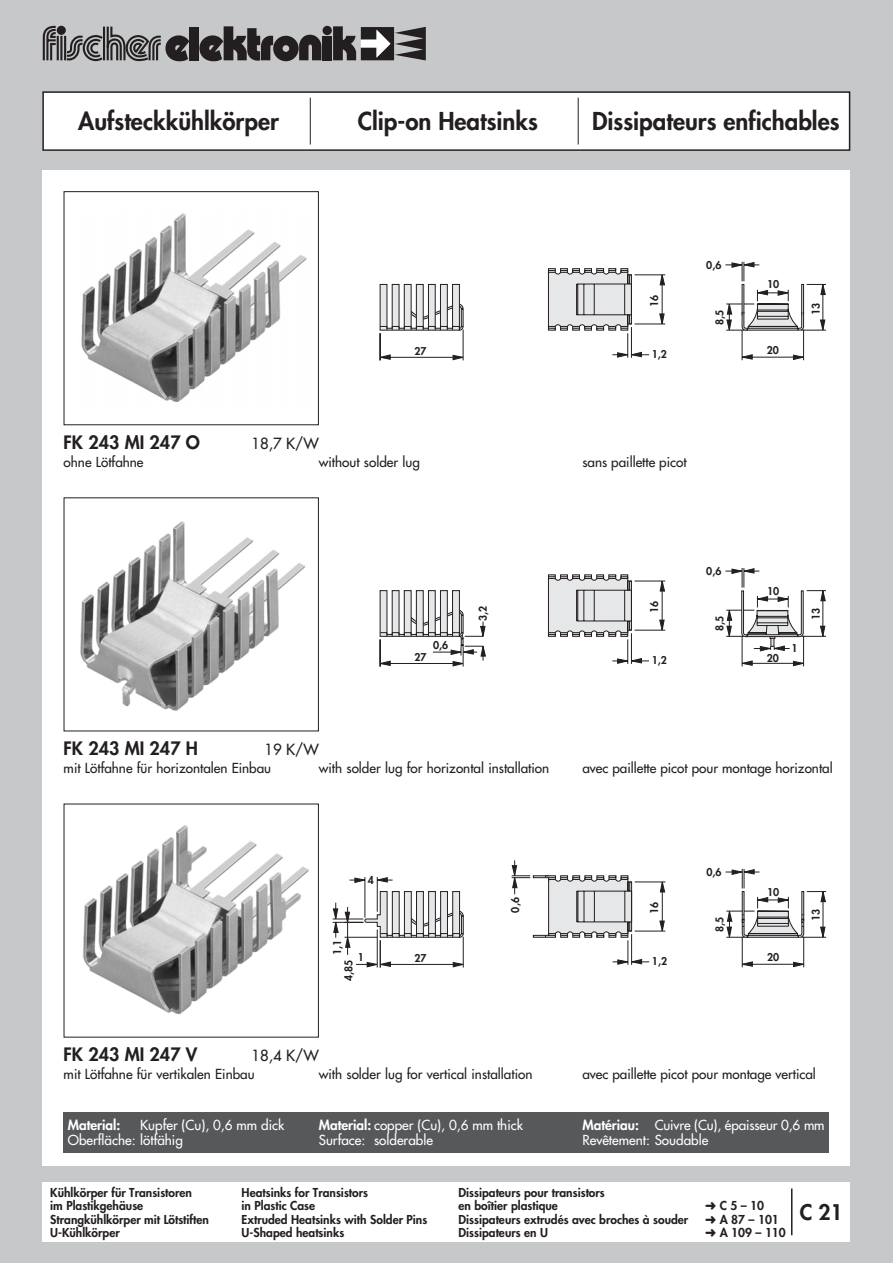
<style>
.page{position:relative;width:893px;height:1263px;background:#c7c8ca}
.page>*{position:absolute;margin:0;border:0;box-sizing:border-box;transform-origin:0 0}
.t1{font:800 24px "Futura";color:#231f20}
.t2{font:800 21px "Futura";color:#231f20}
.t3{font:800 18px "Futura";color:#231f20}
.t4{font:15px "Futura";color:#231f20}
.t5{font:13.5px "Futura";color:#231f20}
.t6{font:13.5px/15px "Futura";color:#fff}
.t7{font:800 13.5px "Futura";color:#fff}
.t8{font:800 12px "Futura";color:#231f20}
.t9{font:800 10.5px "Futura";color:#231f20}
.s1{font-weight:800}
</style>
<div class="page">
<div style="left:42px;top:170px;width:808px;height:995px;background:#fff"></div>
<div style="left:43px;top:92px;width:806px;height:58px;background:#fff"></div>
<div style="left:42px;top:91px;width:808px;height:60px;border:2px solid #231f20"></div>
<div style="left:42px;top:1182px;width:808px;height:59px;background:#fff"></div>
<div style="left:190px;top:27px;width:9px;height:33px;background:#231f20"></div>
<div style="left:322px;top:36px;width:10px;height:24px;background:#231f20"></div>
<div style="left:323px;top:26px;width:9px;height:9px;background:#231f20;border-radius:50%"></div>
<svg style="left:333px;top:26px;width:93px;height:34px"></svg>
<svg style="left:199px;top:26px;width:122px;height:36px"></svg>
<svg style="left:42px;top:25px;width:147px;height:37px"></svg>
<hr style="left:578px;top:98px;width:1px;height:46px;background:#231f20">
<hr style="left:310px;top:98px;width:1px;height:46px;background:#231f20">
<hr style="left:791px;top:1188px;width:1px;height:47px;background:#231f20">
<img style="left:81px;top:213px;width:226px;height:189px">
<div style="left:64px;top:191px;width:255px;height:234px;border:1px solid #231f20"></div>
<hr style="left:634px;top:275px;width:31px;height:1px;background:#231f20">
<hr style="left:634px;top:324px;width:31px;height:1px;background:#231f20">
<hr style="left:662px;top:275px;width:1px;height:49px;background:#231f20">
<svg style="left:660px;top:274px;width:5px;height:11px"></svg>
<svg style="left:659px;top:314px;width:5px;height:10px"></svg>
<svg style="left:548px;top:268px;width:101px;height:90px"></svg>
<hr style="left:742px;top:329px;width:1px;height:31px;background:#231f20">
<hr style="left:803px;top:329px;width:1px;height:31px;background:#231f20">
<hr style="left:742px;top:357px;width:61px;height:1px;background:#231f20">
<svg style="left:742px;top:354px;width:11px;height:6px"></svg>
<svg style="left:793px;top:355px;width:11px;height:5px"></svg>
<svg style="left:725px;top:262px;width:101px;height:69px"></svg>
<svg style="left:379px;top:284px;width:85px;height:76px"></svg>
<img style="left:80px;top:521px;width:225px;height:190px">
<hr style="left:634px;top:581px;width:31px;height:1px;background:#231f20">
<hr style="left:634px;top:630px;width:31px;height:1px;background:#231f20">
<hr style="left:662px;top:581px;width:1px;height:49px;background:#231f20">
<svg style="left:660px;top:581px;width:5px;height:10px"></svg>
<svg style="left:659px;top:620px;width:5px;height:10px"></svg>
<hr style="left:742px;top:636px;width:1px;height:30px;background:#231f20">
<hr style="left:803px;top:636px;width:1px;height:30px;background:#231f20">
<hr style="left:742px;top:663px;width:61px;height:1px;background:#231f20">
<svg style="left:742px;top:660px;width:11px;height:6px"></svg>
<svg style="left:793px;top:661px;width:11px;height:5px"></svg>
<svg style="left:379px;top:590px;width:107px;height:77px"></svg>
<svg style="left:725px;top:568px;width:101px;height:83px"></svg>
<svg style="left:548px;top:574px;width:101px;height:90px"></svg>
<img style="left:83px;top:825px;width:226px;height:189px">
<hr style="left:635px;top:882px;width:30px;height:1px;background:#231f20">
<hr style="left:635px;top:931px;width:30px;height:1px;background:#231f20">
<hr style="left:662px;top:882px;width:1px;height:49px;background:#231f20">
<svg style="left:660px;top:882px;width:5px;height:10px"></svg>
<svg style="left:659px;top:921px;width:6px;height:10px"></svg>
<svg style="left:512px;top:860px;width:137px;height:105px"></svg>
<hr style="left:742px;top:937px;width:1px;height:30px;background:#231f20">
<hr style="left:803px;top:937px;width:1px;height:30px;background:#231f20">
<hr style="left:742px;top:964px;width:61px;height:1px;background:#231f20">
<svg style="left:742px;top:961px;width:11px;height:6px"></svg>
<svg style="left:793px;top:962px;width:11px;height:5px"></svg>
<svg style="left:726px;top:869px;width:100px;height:69px"></svg>
<hr style="left:365px;top:877px;width:1px;height:41px;background:#231f20">
<hr style="left:377px;top:877px;width:1px;height:35px;background:#231f20">
<svg style="left:350px;top:878px;width:15px;height:5px"></svg>
<svg style="left:377px;top:877px;width:16px;height:5px"></svg>
<svg style="left:333px;top:891px;width:131px;height:76px"></svg>
<div style="left:64px;top:1112px;width:765px;height:40px;background:#57585a"></div>
<h1 class="t1" style="left:78px;top:109px;width:202px">Aufsteckkühlkörper</h1>
<h1 class="t1" style="left:358px;top:109px;width:182px">Clip-on Heatsinks</h1>
<h1 class="t1" style="left:592px;top:109px;width:249px">Dissipateurs enfichables</h1>
<p class="t9" style="left:649px;top:307px;width:14px;rotate:-90deg">16</p>
<p class="t9" style="left:706px;top:260px;width:17px">0,6</p>
<p class="t9" style="left:714px;top:325px;width:17px;rotate:-90deg">8,5</p>
<p class="t9" style="left:767px;top:280px;width:14px">10</p>
<h3 class="t3" style="left:64px;top:434px;width:138px">FK 243 MI 247 O</h3>
<p class="t4" style="left:251px;top:436px;width:69px">18,7 K/W</p>
<p class="t9" style="left:414px;top:346px;width:14px">27</p>
<p class="t9" style="left:767px;top:345px;width:14px">20</p>
<p class="t9" style="left:652px;top:349px;width:17px">1,2</p>
<p class="t5" style="left:64px;top:455px;width:81px">ohne Lötfahne</p>
<p class="t5" style="left:582px;top:455px;width:106px">sans paillette picot</p>
<p class="t5" style="left:319px;top:455px;width:103px">without solder lug</p>
<p class="t9" style="left:811px;top:315px;width:14px;rotate:-90deg">13</p>
<h3 class="t3" style="left:64px;top:740px;width:136px">FK 243 MI 247 H</h3>
<p class="t4" style="left:264px;top:742px;width:56px">19 K/W</p>
<p class="t9" style="left:433px;top:640px;width:17px">0,6</p>
<p class="t9" style="left:478px;top:621px;width:17px;rotate:-90deg">3,2</p>
<p class="t9" style="left:649px;top:613px;width:14px;rotate:-90deg">16</p>
<p class="t9" style="left:706px;top:566px;width:17px">0,6</p>
<p class="t9" style="left:714px;top:631px;width:17px;rotate:-90deg">8,5</p>
<p class="t9" style="left:767px;top:586px;width:14px">10</p>
<p class="t9" style="left:414px;top:652px;width:14px">27</p>
<p class="t9" style="left:767px;top:653px;width:14px">20</p>
<p class="t9" style="left:652px;top:655px;width:17px">1,2</p>
<p class="t9" style="left:791px;top:643px;width:8px">1</p>
<p class="t9" style="left:811px;top:620px;width:14px;rotate:-90deg">13</p>
<p class="t5" style="left:64px;top:761px;width:209px">mit Lötfahne für horizontalen Einbau</p>
<p class="t5" style="left:582px;top:761px;width:252px">avec paillette picot pour montage horizontal</p>
<p class="t5" style="left:319px;top:761px;width:232px">with solder lug for horizontal installation</p>
<p class="t9" style="left:368px;top:875px;width:8px">4</p>
<p class="t9" style="left:510px;top:912px;width:17px;rotate:-90deg">0,6</p>
<p class="t9" style="left:649px;top:914px;width:14px;rotate:-90deg">16</p>
<p class="t9" style="left:706px;top:867px;width:17px">0,6</p>
<p class="t9" style="left:715px;top:932px;width:17px;rotate:-90deg">8,5</p>
<p class="t9" style="left:767px;top:887px;width:14px">10</p>
<p class="t9" style="left:332px;top:955px;width:17px;rotate:-90deg">1,1</p>
<p class="t9" style="left:358px;top:952px;width:8px">1</p>
<p class="t9" style="left:415px;top:953px;width:14px">27</p>
<p class="t9" style="left:767px;top:952px;width:14px">20</p>
<p class="t9" style="left:652px;top:956px;width:17px">1,2</p>
<p class="t9" style="left:344px;top:981px;width:23px;rotate:-90deg">4,85</p>
<h3 class="t3" style="left:64px;top:1046px;width:135px">FK 243 MI 247 V</h3>
<p class="t4" style="left:251px;top:1048px;width:69px">18,4 K/W</p>
<p class="t9" style="left:811px;top:921px;width:14px;rotate:-90deg">13</p>
<p class="t5" style="left:64px;top:1067px;width:192px">mit Lötfahne für vertikalen Einbau</p>
<p class="t5" style="left:319px;top:1067px;width:215px">with solder lug for vertical installation</p>
<p class="t5" style="left:582px;top:1067px;width:235px">avec paillette picot pour montage vertical</p>
<p class="t6" style="left:68px;top:1118px;width:218px;text-indent:72px">Kupfer (Cu), 0,6 mm dick<br>Oberfläche: lötfähig</p>
<p class="t6" style="left:319px;top:1118px;width:206px"><span class="s1">Material:</span> copper (Cu), 0,6 mm thick<br>Surface: solderable</p>
<p class="t6" style="left:582px;top:1118px;width:244px"><span class="s1">Matériau:</span> Cuivre (Cu), épaisseur 0,6 mm<br>Revêtement: Soudable</p>
<p class="t7" style="left:68px;top:1118px;width:54px">Material:</p>
<p class="t8" style="left:50px;top:1186px;width:143px">Kühlkörper für Transistoren</p>
<p class="t8" style="left:242px;top:1186px;width:128px">Heatsinks for Transistors</p>
<p class="t8" style="left:458px;top:1186px;width:148px">Dissipateurs pour transistors</p>
<p class="t8" style="left:50px;top:1200px;width:95px">im Plastikgehäuse</p>
<p class="t8" style="left:242px;top:1200px;width:75px">in Plastic Case</p>
<p class="t8" style="left:458px;top:1200px;width:101px">en boîtier plastique</p>
<p class="t8" style="left:705px;top:1200px;width:60px">➜ C 5 – 10</p>
<p class="t8" style="left:50px;top:1213px;width:160px">Strangkühlkörper mit Lötstiften</p>
<p class="t8" style="left:242px;top:1213px;width:187px">Extruded Heatsinks with Solder Pins</p>
<p class="t8" style="left:458px;top:1213px;width:231px">Dissipateurs extrudés avec broches à souder</p>
<p class="t8" style="left:705px;top:1213px;width:75px">➜ A 87 – 101</p>
<p class="t8" style="left:50px;top:1227px;width:71px">U-Kühlkörper</p>
<p class="t8" style="left:242px;top:1227px;width:104px">U-Shaped heatsinks</p>
<p class="t8" style="left:458px;top:1227px;width:91px">Dissipateurs en U</p>
<p class="t8" style="left:705px;top:1227px;width:82px">➜ A 109 – 110</p>
<h2 class="t2" style="left:800px;top:1202px;width:44px">C 21</h2>
</div>
